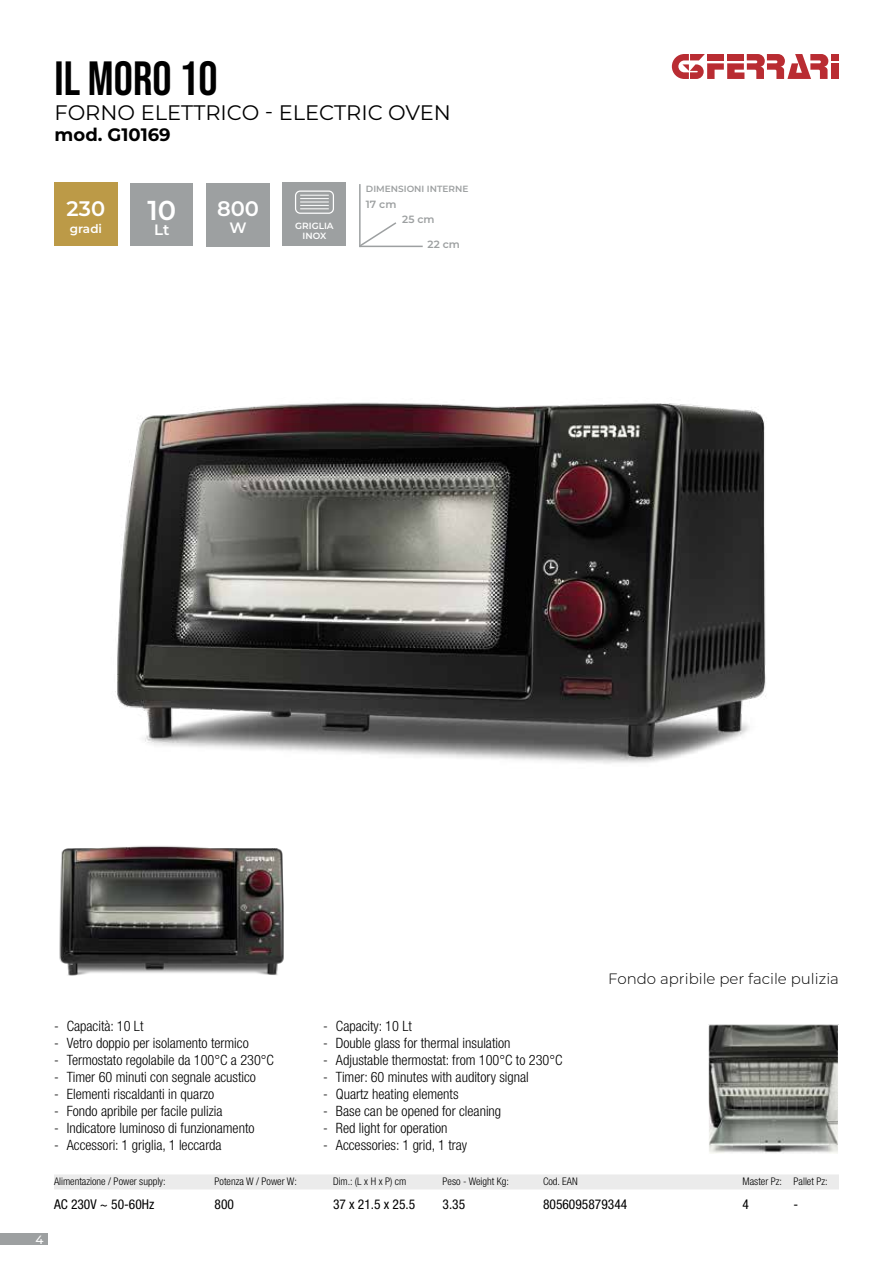
<style>
.page{position:relative;width:893px;height:1263px;background:#fff}
.page>*{position:absolute;margin:0;border:0;box-sizing:border-box;transform-origin:0 0}
.t1{font:48px "Bebas Neue";color:#000}
.t2{font:600 27.3px "Montserrat";color:#fff}
.t3{font:21px "Montserrat";color:#000}
.t4{font:600 21px "Montserrat";color:#fff}
.t5{font:700 18px "Montserrat";color:#000}
.t6{font:300 15px "Montserrat";color:#000}
.t7{font:600 15px "Montserrat";color:#fff}
.t8{font:300 condensed 14.25px "Helvetica Neue LT Std";color:#000}
.t9{font:condensed 13.5px "Helvetica Neue LT Std";color:#000}
.t10{font:600 12px "Montserrat";color:#fff}
.t11{font:500 12px "Montserrat";color:#fff}
.t12{font:300 condensed 10.5px "Helvetica Neue LT Std";color:#000}
.t13{font:600 10.5px "Montserrat";color:#9da0a1}
.t14{font:600 9px "Montserrat";color:#9da0a1}
.t15{font:600 9px/10.5px "Montserrat";color:#fff;text-align:center}
</style>
<div class="page">
<div style="left:0;top:1233px;width:48px;height:12px;background:#9da0a1"></div>
<div style="left:831px;top:63px;width:8px;height:16px;background:#b92c32"></div>
<div style="left:831px;top:54px;width:8px;height:6px;background:#b92c32"></div>
<svg style="left:672px;top:54px;width:156px;height:25px"></svg>
<hr style="left:359px;top:184px;width:2px;height:63px;background:#9da0a1">
<svg style="left:359px;top:221px;width:39px;height:27px"></svg>
<hr style="left:360px;top:246px;width:63px;height:1px;background:#9da0a1">
<div style="left:54px;top:1174px;width:785px;height:15px;background:#ebebeb"></div>
<div style="left:130px;top:183px;width:63px;height:63px;background:#9da0a1"></div>
<div style="left:206px;top:183px;width:64px;height:63px;background:#9da0a1"></div>
<div style="left:54px;top:182px;width:64px;height:64px;background:#bc9a47"></div>
<img style="left:115px;top:402px;width:651px;height:362px">
<img style="left:710px;top:1026px;width:127px;height:127px">
<div style="left:708px;top:1024px;width:131px;height:131px;border:1px solid #fff"></div>
<img style="left:59px;top:846px;width:225px;height:130px">
<div style="left:283px;top:182px;width:63px;height:64px;background:#9da0a1"></div>
<svg style="left:296px;top:191px;width:37px;height:22px"></svg>
<div style="left:295px;top:190px;width:39px;height:24px;border:1px solid #fff;border-radius:5px"></div>
<svg style="left:300px;top:195px;width:29px;height:14px"></svg>
<h1 class="t1" style="left:55px;top:51px;width:165px">IL MORO 10</h1>
<h3 class="t3" style="left:55px;top:98px;width:398px">FORNO ELETTRICO - ELECTRIC OVEN</h3>
<p class="t5" style="left:55px;top:122px;width:118px">mod. G10169</p>
<h3 class="t4" style="left:67px;top:194px;width:40px">230</h3>
<p class="t10" style="left:70px;top:220px;width:34px">gradi</p>
<h2 class="t2" style="left:148px;top:191px;width:30px">10</h2>
<p class="t7" style="left:154px;top:219px;width:17px">Lt</p>
<h3 class="t4" style="left:217px;top:194px;width:43px">800</h3>
<p class="t7" style="left:229px;top:217px;width:19px">W</p>
<p class="t15" style="left:295px;top:220px;width:40px">GRIGLIA<br>INOX</p>
<p class="t14" style="left:366px;top:182px;width:104px">DIMENSIONI INTERNE</p>
<p class="t13" style="left:402px;top:212px;width:34px">25 cm</p>
<p class="t13" style="left:366px;top:197px;width:32px">17 cm</p>
<p class="t13" style="left:428px;top:236px;width:34px">22 cm</p>
<p class="t6" style="left:608px;top:968px;width:232px">Fondo apribile per facile pulizia</p>
<p class="t11" style="left:35px;top:1231px;width:10px">4</p>
<p class="t8" style="left:54px;top:1017px;width:91px">- Capacità: 10 Lt</p>
<p class="t8" style="left:54px;top:1034px;width:196px">- Vetro doppio per isolamento termico</p>
<p class="t8" style="left:54px;top:1051px;width:222px">- Termostato regolabile da 100°C a 230°C</p>
<p class="t8" style="left:54px;top:1069px;width:204px">- Timer 60 minuti con segnale acustico</p>
<p class="t8" style="left:54px;top:1086px;width:162px">- Elementi riscaldanti in quarzo</p>
<p class="t8" style="left:54px;top:1103px;width:170px">- Fondo apribile per facile pulizia</p>
<p class="t8" style="left:54px;top:1120px;width:202px">- Indicatore luminoso di funzionamento</p>
<p class="t8" style="left:54px;top:1137px;width:169px">- Accessori: 1 griglia, 1 leccarda</p>
<p class="t8" style="left:323px;top:1017px;width:90px">- Capacity: 10 Lt</p>
<p class="t8" style="left:323px;top:1034px;width:189px">- Double glass for thermal insulation</p>
<p class="t8" style="left:323px;top:1051px;width:241px">- Adjustable thermostat: from 100°C to 230°C</p>
<p class="t8" style="left:323px;top:1069px;width:207px">- Timer: 60 minutes with auditory signal</p>
<p class="t8" style="left:323px;top:1086px;width:137px">- Quartz heating elements</p>
<p class="t8" style="left:323px;top:1103px;width:180px">- Base can be opened for cleaning</p>
<p class="t8" style="left:323px;top:1120px;width:126px">- Red light for operation</p>
<p class="t8" style="left:323px;top:1137px;width:146px">- Accessories: 1 grid, 1 tray</p>
<p class="t12" style="left:54px;top:1175px;width:113px">Alimentazione / Power supply:</p>
<p class="t12" style="left:215px;top:1175px;width:84px">Potenza W / Power W:</p>
<p class="t12" style="left:333px;top:1175px;width:75px">Dim.: (L x H x P) cm</p>
<p class="t12" style="left:443px;top:1175px;width:68px">Peso - Weight Kg:</p>
<p class="t12" style="left:543px;top:1175px;width:36px">Cod. EAN</p>
<p class="t12" style="left:743px;top:1175px;width:87px">Master Pz: Pallet Pz:</p>
<p class="t9" style="left:54px;top:1196px;width:102px">AC 230V ~ 50-60Hz</p>
<p class="t9" style="left:215px;top:1196px;width:21px">800</p>
<p class="t9" style="left:333px;top:1196px;width:84px">37 x 21.5 x 25.5</p>
<p class="t9" style="left:443px;top:1196px;width:24px">3.35</p>
<p class="t9" style="left:543px;top:1196px;width:86px">8056095879344</p>
<p class="t9" style="left:742px;top:1196px;width:8px">4</p>
<p class="t9" style="left:794px;top:1196px;width:6px">-</p>
</div>
